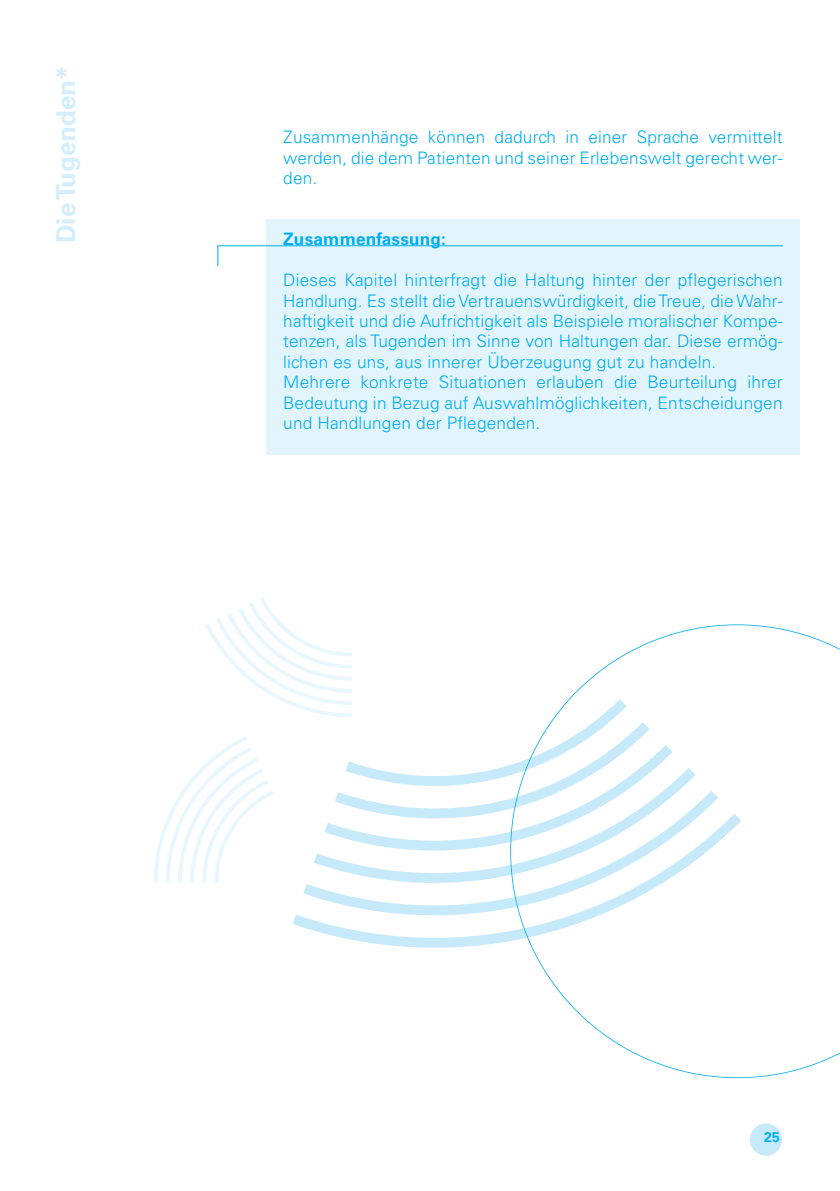
<style>
.page{position:relative;width:840px;height:1191px;background:#fff}
.page>*{position:absolute;margin:0;border:0;box-sizing:border-box;transform-origin:0 0}
.t1{font:700 26px "Univers";color:#d4effb}
.t2{font:300 17.2px/20.4px "Univers";letter-spacing:.01em;color:#00aeef;text-align:justify}
.t3{font:700 17.2px "Univers";letter-spacing:.01em;color:#00aeef}
.t4{font:700 14px "Univers";color:#00aeef}
</style>
<div class="page">
<div style="left:266px;top:219px;width:533px;height:235px;background:#e2f4fc"></div>
<svg style="left:217px;top:246px;width:1px;height:20px"></svg>
<hr style="left:217px;top:245px;width:565px;height:1px;background:#00aeef">
<div style="left:749px;top:1123px;width:32px;height:32px;background:#c6eafa;border-radius:50%"></div>
<svg style="left:293px;top:915px;width:217px;height:33px"></svg>
<svg style="left:303px;top:884px;width:207px;height:37px"></svg>
<svg style="left:313px;top:882px;width:197px;height:7px"></svg>
<svg style="left:154px;top:598px;width:356px;height:284px"></svg>
<svg style="left:510px;top:624px;width:329px;height:454px"></svg>
<h1 class="t1" style="left:56px;top:243px;width:180px;rotate:-90deg">Die Tugenden*</h1>
<p class="t2" style="left:283px;top:129px;width:500px">Zusammenhänge können dadurch in einer Sprache vermittelt werden, die dem Patienten und seiner Erlebenswelt gerecht wer&shy;den.</p>
<p class="t3" style="left:283px;top:233px;width:164px">Zusammenfassung:</p>
<p class="t2" style="left:283px;top:271px;width:500px;text-align:left">Dieses Kapitel hinterfragt die Haltung hinter der pflegerischen Handlung. Es stellt die Vertrauenswürdigkeit, die Treue, die Wahr&shy;haftigkeit und die Aufrichtigkeit als Beispiele moralischer Kompe&shy;tenzen, als Tugenden im Sinne von Haltungen dar. Diese ermög&shy;lichen es uns, aus innerer Überzeugung gut zu handeln.<br>Mehrere konkrete Situationen erlauben die Beurteilung ihrer Bedeutung in Bezug auf Auswahlmöglichkeiten, Entscheidungen und Handlungen der Pflegenden.</p>
<p class="t4" style="left:763px;top:1131px;width:17px">25</p>
</div>
